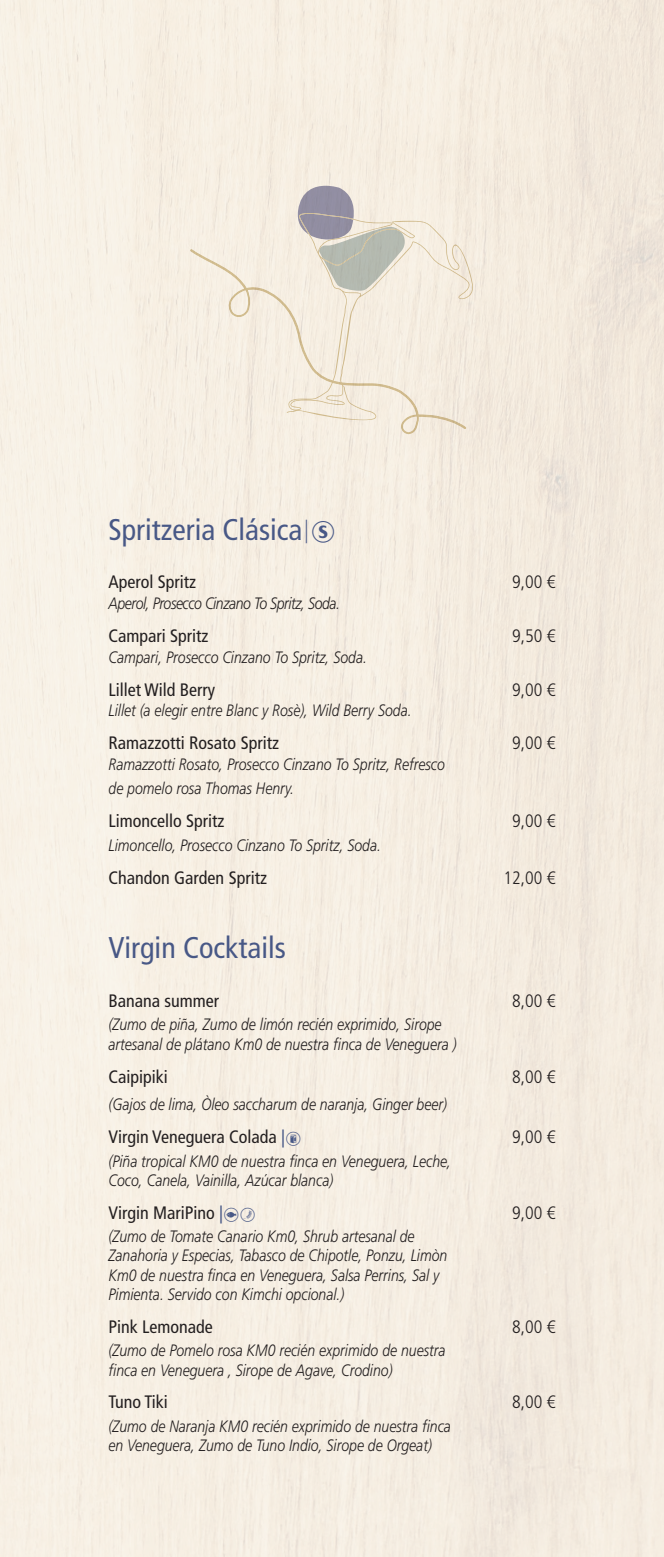
<style>
.page{position:relative;width:664px;height:1557px;background:#fff}
.page>*{position:absolute;margin:0;border:0;box-sizing:border-box;transform-origin:0 0}
.t1{font:condensed 30px "Frutiger LT Std";color:#485886}
.t2{font:condensed 18px "Frutiger LT Std";color:#231f20}
.t3{font:300 condensed 18px "Frutiger LT Std";color:#231f20}
.t4{font:italic 300 16.5px/19.2px "Frutiger LT Std";color:#231f20;scale:.85 1}
.t5{font:italic 300 16.5px "Frutiger LT Std";letter-spacing:-.03em;color:#231f20;scale:.85 1}
.s1{font-family:"Abril Fatface";font-stretch:normal;font-size:25.5px}
.s2{color:#485886}
</style>
<div class="page">
<div style="left:0;top:0;width:663px;height:1556px;background:#f6eee2"></div>
<svg style="left:285px;top:186px;width:189px;height:234px;background:#ddd6cf"></svg>
<svg style="left:190px;top:249px;width:276px;height:185px;background:#f1e9dc"></svg>
<svg style="left:312px;top:520px;width:22px;height:22px"></svg>
<svg style="left:286px;top:1131px;width:14px;height:14px"></svg>
<svg style="left:224px;top:1207px;width:30px;height:14px"></svg>
<p class="t1" style="left:108px;top:511px;width:203px">Spritzeria Clásica<span class="s1">|</span></p>
<p class="t2" style="left:108px;top:571px;width:89px">Aperol Spritz</p>
<p class="t3" style="left:512px;top:572px;width:45px">9,00 €</p>
<p class="t5" style="left:108px;top:594px;width:274px">Aperol, Prosecco Cinzano To Spritz, Soda.</p>
<p class="t2" style="left:108px;top:625px;width:101px">Campari Spritz</p>
<p class="t3" style="left:512px;top:625px;width:45px">9,50 €</p>
<p class="t4" style="left:108px;top:647px;width:305px">Campari, Prosecco Cinzano To Spritz, Soda.</p>
<p class="t2" style="left:108px;top:678px;width:108px">Lillet Wild Berry</p>
<p class="t3" style="left:512px;top:679px;width:45px">9,00 €</p>
<p class="t4" style="left:108px;top:701px;width:358px">Lillet (a elegir entre Blanc y Rosè), Wild Berry Soda.</p>
<p class="t2" style="left:108px;top:732px;width:172px">Ramazzotti Rosato Spritz</p>
<p class="t3" style="left:512px;top:732px;width:45px">9,00 €</p>
<p class="t4" style="left:108px;top:752px;width:397px;line-height:24.3px">Ramazzotti Rosato, Prosecco Cinzano To Spritz, Refresco de pomelo rosa Thomas Henry.</p>
<p class="t2" style="left:108px;top:810px;width:117px">Limoncello Spritz</p>
<p class="t3" style="left:512px;top:810px;width:45px">9,00 €</p>
<p class="t4" style="left:108px;top:836px;width:322px">Limoncello, Prosecco Cinzano To Spritz, Soda.</p>
<p class="t2" style="left:108px;top:867px;width:160px">Chandon Garden Spritz</p>
<p class="t3" style="left:503px;top:867px;width:53px">12,00 €</p>
<p class="t1" style="left:108px;top:930px;width:179px">Virgin Cocktails</p>
<p class="t2" style="left:108px;top:990px;width:112px">Banana summer</p>
<p class="t3" style="left:512px;top:990px;width:45px">8,00 €</p>
<p class="t4" style="left:108px;top:1015px;width:411px">(Zumo de piña, Zumo de limón recién exprimido, Sirope artesanal de plátano Km0 de nuestra finca de Veneguera )</p>
<p class="t2" style="left:108px;top:1065px;width:61px">Caipipiki</p>
<p class="t3" style="left:512px;top:1066px;width:45px">8,00 €</p>
<p class="t4" style="left:108px;top:1095px;width:399px">(Gajos de lima, Òleo saccharum de naranja, Ginger beer)</p>
<p class="t2" style="left:108px;top:1126px;width:178px">Virgin Veneguera Colada <span class="s2">|</span></p>
<p class="t3" style="left:512px;top:1126px;width:45px">9,00 €</p>
<p class="t4" style="left:108px;top:1151px;width:404px">(Piña tropical KM0 de nuestra finca en Veneguera, Leche,<br>Coco, Canela, Vainilla, Azúcar blanca)</p>
<p class="t2" style="left:108px;top:1201px;width:116px">Virgin MariPino <span class="s2">|</span></p>
<p class="t3" style="left:512px;top:1202px;width:45px">9,00 €</p>
<p class="t4" style="left:108px;top:1227px;width:400px">(Zumo de Tomate Canario Km0, Shrub artesanal de Zanahoria y Especias, Tabasco de Chipotle, Ponzu, Limòn Km0 de nuestra finca en Veneguera, Salsa Perrins, Sal y Pimienta. Servido con Kimchi opcional.)</p>
<p class="t2" style="left:108px;top:1315px;width:106px">Pink Lemonade</p>
<p class="t3" style="left:512px;top:1316px;width:45px">8,00 €</p>
<p class="t4" style="left:108px;top:1341px;width:398px">(Zumo de Pomelo rosa KM0 recién exprimido de nuestra finca en Veneguera , Sirope de Agave, Crodino)</p>
<p class="t2" style="left:108px;top:1391px;width:61px">Tuno Tiki</p>
<p class="t3" style="left:512px;top:1391px;width:45px">8,00 €</p>
<p class="t4" style="left:108px;top:1416px;width:404px">(Zumo de Naranja KM0 recién exprimido de nuestra finca en Veneguera, Zumo de Tuno Indio, Sirope de Orgeat)</p>
</div>
